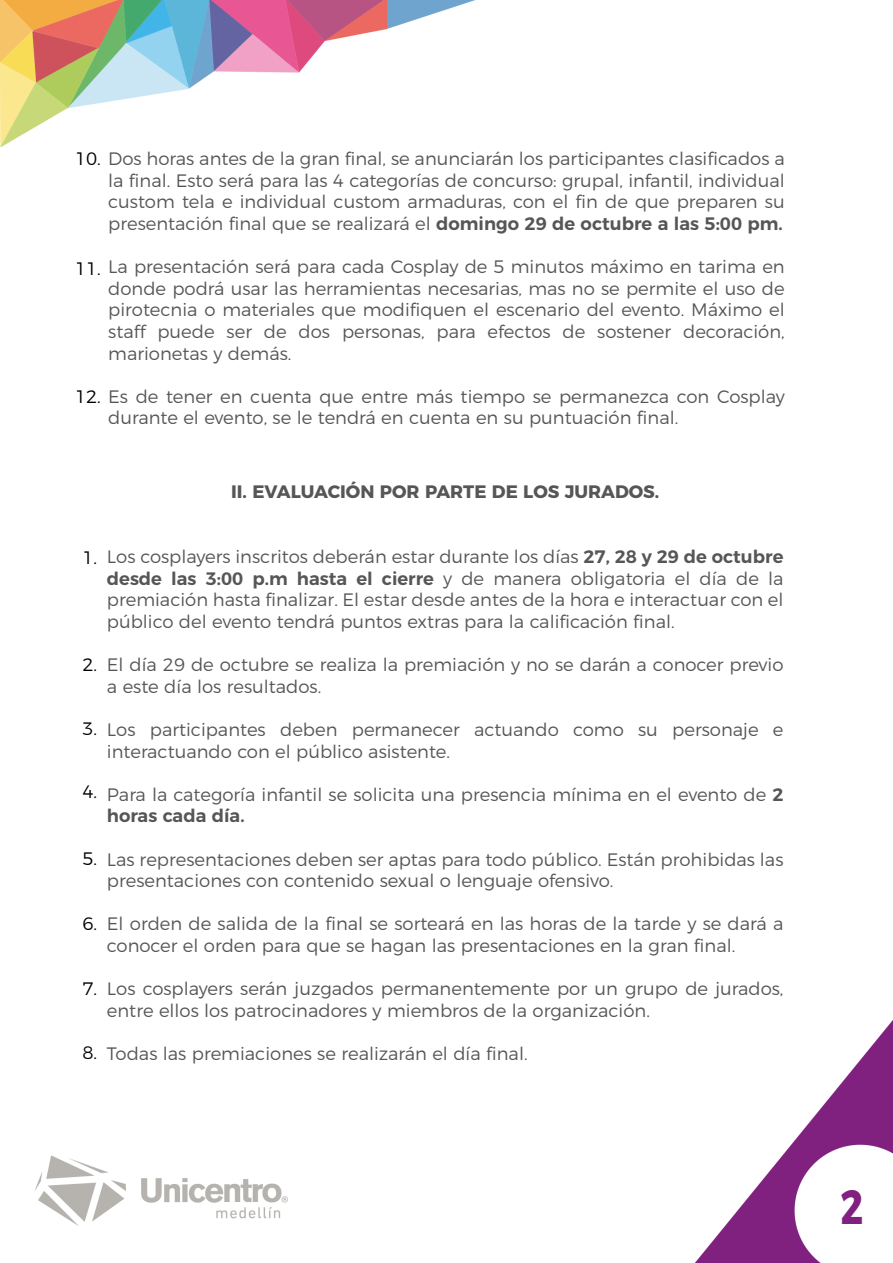
<style>
.page{position:relative;width:893px;height:1263px;background:#fff}
.page>*{position:absolute;margin:0;border:0;box-sizing:border-box;transform-origin:0 0}
.t1{font:700 48px "Montserrat";color:#80207f;scale:.77 1}
.t2{font:300 18px/21.6px "Montserrat";color:#565656}
.t3{font:700 18px "Montserrat";color:#565656}
.t4{font:300 18px "Montserrat";color:#000}
.s1{color:#000}
.s2{font-weight:600}
</style>
<div class="page">
<img style="left:0;top:0;width:893px;height:1263px">
<p class="t2" style="left:75px;top:146px;width:711px"><span class="s1">10.</span> Dos horas antes de la gran final, se anunciarán los participantes clasificados a</p>
<p class="t4" style="left:75px;top:255px;width:27px">11.</p>
<p class="t2" style="left:108px;top:168px;width:678px;text-align:justify">la final. Esto será para las 4 categorías de concurso: grupal, infantil, individual custom tela e individual custom armaduras, con el fin de que preparen su presentación final que se realizará el <span class="s2">domingo 29 de octubre a las 5:00 pm.</span></p>
<p class="t2" style="left:108px;top:254px;width:678px;text-align:justify">La presentación será para cada Cosplay de 5 minutos máximo en tarima en donde podrá usar las herramientas necesarias, mas no se permite el uso de pirotecnia o materiales que modifiquen el escenario del evento. Máximo el staff puede ser de dos personas, para efectos de sostener decoración, marionetas y demás.</p>
<p class="t2" style="left:75px;top:384px;width:711px"><span class="s1">12.</span> Es de tener en cuenta que entre más tiempo se permanezca con Cosplay</p>
<p class="t2" style="left:108px;top:406px;width:572px">durante el evento, se le tendrá en cuenta en su puntuación final.</p>
<p class="t3" style="left:231px;top:477px;width:430px">II. EVALUACIÓN POR PARTE DE LOS JURADOS.</p>
<p class="t4" style="left:83px;top:543px;width:16px">1.</p>
<p class="t4" style="left:83px;top:650px;width:16px">2.</p>
<p class="t4" style="left:83px;top:715px;width:16px">3.</p>
<p class="t4" style="left:83px;top:778px;width:16px">4.</p>
<p class="t4" style="left:83px;top:845px;width:16px">5.</p>
<p class="t4" style="left:83px;top:909px;width:16px">6.</p>
<p class="t4" style="left:83px;top:974px;width:16px">7.</p>
<p class="t4" style="left:83px;top:1038px;width:16px">8.</p>
<p class="t2" style="left:107px;top:544px;width:678px;text-align:justify">Los cosplayers inscritos deberán estar durante los días <span class="s2">27, 28 y 29 de octubre desde las 3:00 p.m hasta el cierre</span> y de manera obligatoria el día de la premiación hasta finalizar. El estar desde antes de la hora e interactuar con el público del evento tendrá puntos extras para la calificación final.</p>
<p class="t2" style="left:107px;top:652px;width:678px">El día 29 de octubre se realiza la premiación y no se darán a conocer previo a este día los resultados.</p>
<p class="t2" style="left:107px;top:717px;width:678px">Los participantes deben permanecer actuando como su personaje e interactuando con el público asistente.</p>
<p class="t2" style="left:107px;top:782px;width:678px">Para la categoría infantil se solicita una presencia mínima en el evento de <span class="s2">2 horas cada día.</span></p>
<p class="t2" style="left:107px;top:847px;width:678px">Las representaciones deben ser aptas para todo público. Están prohibidas las presentaciones con contenido sexual o lenguaje ofensivo.</p>
<p class="t2" style="left:107px;top:912px;width:678px">El orden de salida de la final se sorteará en las horas de la tarde y se dará a conocer el orden para que se hagan las presentaciones en la gran final.</p>
<p class="t2" style="left:107px;top:976px;width:678px">Los cosplayers serán juzgados permanentemente por un grupo de jurados, entre ellos los patrocinadores y miembros de la organización.</p>
<p class="t2" style="left:107px;top:1041px;width:422px">Todas las premiaciones se realizarán el día final.</p>
<h1 class="t1" style="left:840px;top:1167px;width:31px">2</h1>
</div>
